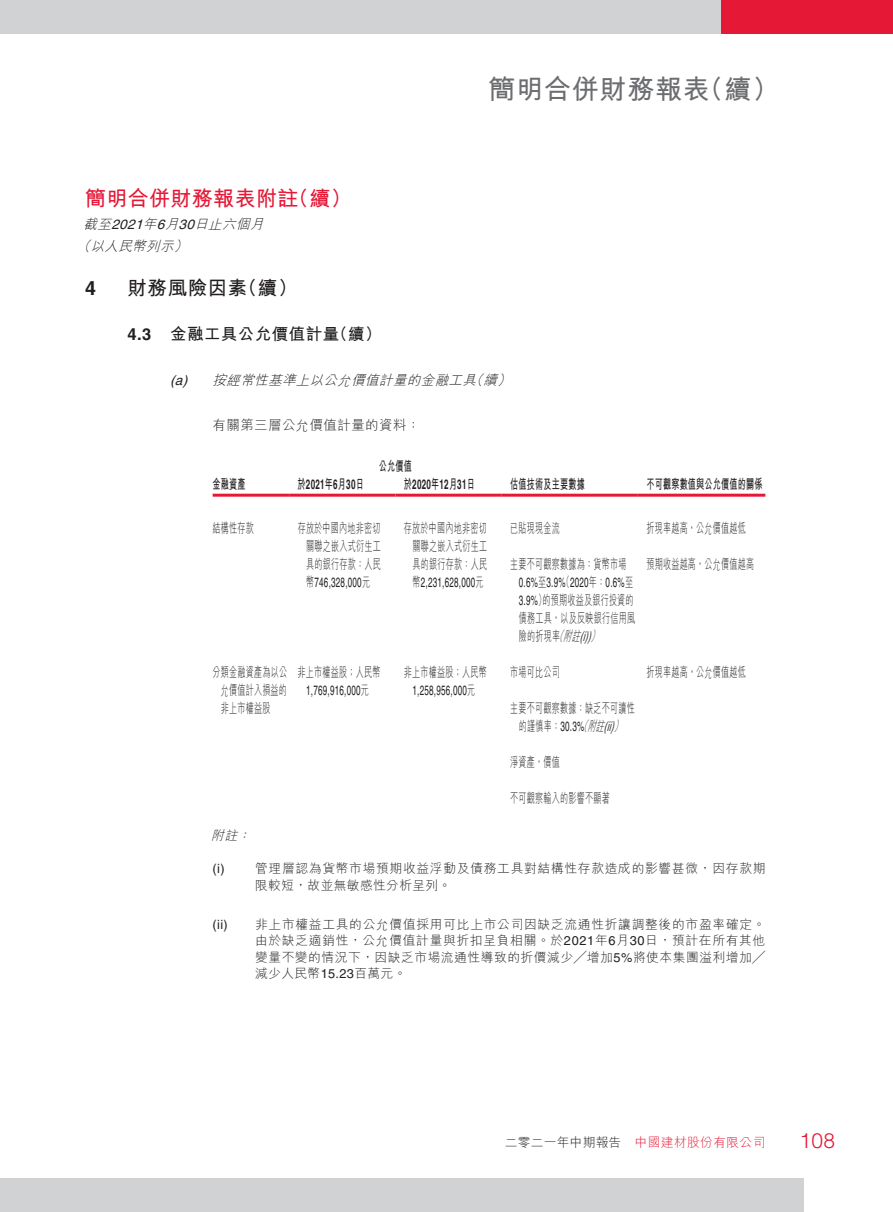
<style>
.page{position:relative;width:893px;height:1212px;background:#fff}
.page>*{position:absolute;margin:0;border:0;box-sizing:border-box;transform-origin:0 0}
.t1{font:700 27px "M Hei HK";letter-spacing:.03em;color:#6c6d70}
.t2{font:700 21px "M Hei HK";letter-spacing:.02em;color:#e51836}
.t3{font:300 21px "Helvetica LT Std";color:#e51836}
.t4{font:700 19.5px "M Hei HK";letter-spacing:.03em;color:#231f20}
.t5{font:700 19.5px "Helvetica LT Std";color:#231f20}
.t6{font:700 16.5px "M Hei HK";letter-spacing:.03em;color:#231f20}
.t7{font:700 16.5px "Helvetica LT Std";color:#231f20}
.t8{font:300 13.5px/18px "M Hei HK";letter-spacing:.03em;color:#231f20;scale:.6 1}
.t9{font:13.5px "Helvetica LT Std";letter-spacing:.03em;color:#231f20;scale:.6 1}
.t10{font:italic 300 13.5px "M Hei HK";color:#231f20}
.t11{font:700 13.5px "M Hei HK";letter-spacing:.03em;color:#231f20;scale:.6 1}
.t12{font:700 13.5px "Helvetica LT Std";letter-spacing:.03em;color:#231f20;scale:.6 1}
.t13{font:300 13.5px "M Hei HK";letter-spacing:.03em;color:#231f20}
.t14{font:italic 13.5px "Helvetica LT Std";color:#231f20;scale:.6 1}
.t15{font:italic 13.5px "Helvetica LT Std";color:#231f20}
.t16{font:italic 300 13.5px "M Hei HK";color:#231f20;scale:.6 1}
.t17{font:300 12.75px/16.5px "M Hei HK";letter-spacing:.055em;color:#231f20;text-align:justify}
.t18{font:300 12.75px "M Hei HK";letter-spacing:.03em;color:#231f20}
.t19{font:300 12.75px "M Hei HK";letter-spacing:.03em;color:#e51836}
.t20{font:300 12.75px "M Hei HK";letter-spacing:.02em;color:#231f20}
.t21{font:12.75px "Helvetica LT Std";color:#231f20}
.t22{font:italic 300 12.75px "M Hei HK";color:#231f20}
.s1{font-family:"Helvetica LT Std";font-weight:400}
.s2{font-family:"M Hei HK"}
.s3{font-family:"M Hei HK";font-weight:300}
.s4{font-style:italic}
</style>
<div class="page">
<div style="left:0;top:0;width:722px;height:34px;background:#d1d2d4"></div>
<div style="left:0;top:1178px;width:804px;height:34px;background:#d1d2d4"></div>
<div style="left:721px;top:0;width:172px;height:34px;background:#e51836"></div>
<hr style="left:213px;top:494px;width:76px;height:3px;background:#e51836">
<hr style="left:289px;top:494px;width:106px;height:3px;background:#e51836">
<hr style="left:395px;top:494px;width:107px;height:3px;background:#e51836">
<hr style="left:502px;top:494px;width:136px;height:3px;background:#e51836">
<hr style="left:638px;top:494px;width:127px;height:3px;background:#e51836">
<h2 class="t2" style="left:85px;top:183px;width:215px">簡明合併財務報表附註</h2>
<p class="t10" style="left:194px;top:217px;width:74px">日止六個月</p>
<h2 class="t2" style="left:288px;top:183px;width:65px">（續(</h2>
<p class="t10" style="left:143px;top:217px;width:19px">年</p>
<p class="t10" style="left:84px;top:217px;width:32px">截至</p>
<p class="t10" style="left:157px;top:217px;width:26px">月<span class="s1">6</span></p>
<p class="t15" style="left:111px;top:216px;width:37px">2021</p>
<p class="t15" style="left:179px;top:216px;width:21px">30</p>
<p class="t10" style="left:77px;top:240px;width:19px">（</p>
<p class="t10" style="left:174px;top:240px;width:19px">(</p>
<p class="t10" style="left:91px;top:240px;width:88px">以人民幣列示</p>
<h3 class="t5" style="left:85px;top:276px;width:12px">4</h3>
<h3 class="t4" style="left:128px;top:273px;width:121px">財務風險因素</h3>
<h3 class="t4" style="left:238px;top:273px;width:61px">（續(</h3>
<p class="t7" style="left:128px;top:325px;width:25px">4.3</p>
<p class="t6" style="left:170px;top:322px;width:171px">金融工具公允價值計量</p>
<p class="t6" style="left:331px;top:322px;width:52px">（續(</p>
<h1 class="t1" style="left:488px;top:69px;width:223px">簡明合併財務報表</h1>
<h1 class="t1" style="left:697px;top:69px;width:84px">（續(</h1>
<p class="t15" style="left:170px;top:373px;width:18px">a(</p>
<p class="t15" style="left:183px;top:373px;width:10px">)</p>
<p class="t10" style="left:213px;top:374px;width:289px">按經常性基準上以公允價值計量的金融工具續</p>
<p class="t10" style="left:469px;top:374px;width:19px">（</p>
<p class="t10" style="left:497px;top:374px;width:19px">(</p>
<p class="t13" style="left:213px;top:419px;width:209px">有關第三層公允價值計量的資料：</p>
<p class="t11" style="left:213px;top:474px;width:57px">金融資產</p>
<p class="t8" style="left:213px;top:519px;width:71px">結構性存款</p>
<p class="t11" style="left:379px;top:456px;width:57px">公允價值</p>
<p class="t12" style="left:298px;top:476px;width:112px"><span class="s2">於</span>2021<span class="s2">年 月</span>6 30<span class="s2">日</span></p>
<p class="t8" style="left:298px;top:519px;width:140px">存放於中國內地非密切</p>
<p class="t8" style="left:306px;top:537px;width:126px">關聯之嵌入式衍生工具的銀行存款：人民</p>
<p class="t9" style="left:306px;top:574px;width:108px"><span class="s3">幣</span>746,328,000<span class="s3">元</span></p>
<p class="t12" style="left:404px;top:476px;width:120px"><span class="s2">於</span>2020<span class="s2">年</span>12<span class="s2">月</span>31<span class="s2">日</span></p>
<p class="t8" style="left:412px;top:519px;width:126px;text-align:justify;text-indent:-9px">存放於中國內地非密切關聯之嵌入式衍生工具的銀行存款：人民</p>
<p class="t9" style="left:412px;top:574px;width:120px"><span class="s3">幣</span>2,231,628,000<span class="s3">元</span></p>
<p class="t8" style="left:221px;top:663px;width:113px;text-align:justify;text-indent:-8px">分類金融資產為以公允價值計入損益的非上市權益股</p>
<p class="t8" style="left:298px;top:663px;width:140px">非上市權益股；人民幣</p>
<p class="t9" style="left:306px;top:682px;width:106px">1,769,916,000<span class="s3">元</span></p>
<p class="t8" style="left:404px;top:663px;width:140px">非上市權益股；人民幣</p>
<p class="t9" style="left:412px;top:682px;width:106px">1,258,956,000<span class="s3">元</span></p>
<p class="t22" style="left:211px;top:829px;width:31px">附註</p>
<p class="t22" style="left:238px;top:829px;width:18px">：</p>
<p class="t11" style="left:510px;top:474px;width:126px">估值技術及主要數據</p>
<p class="t11" style="left:646px;top:474px;width:195px">不可觀察數值與公允價值的關係</p>
<p class="t8" style="left:510px;top:519px;width:84px">已貼現現金流</p>
<p class="t8" style="left:510px;top:555px;width:195px">主要不可觀察數據為：貨幣市場</p>
<p class="t9" style="left:562px;top:574px;width:120px"><span class="s3">（</span>2020<span class="s3">年：</span>0.6%<span class="s3">至</span></p>
<p class="t9" style="left:519px;top:574px;width:80px">0.6%<span class="s3">至</span>3.9%</p>
<p class="t8" style="left:519px;top:591px;width:193px"><span class="s1">3.9%</span> 的預期收益及銀行投資的</p>
<p class="t8" style="left:519px;top:591px;width:195px;text-indent:19px">）<br>債務工具，以及反映銀行信用風</p>
<p class="t14" style="left:580px;top:628px;width:39px"><span class="s3">(</span>((i(</p>
<p class="t16" style="left:555px;top:629px;width:21px">（</p>
<p class="t8" style="left:519px;top:627px;width:109px">險的折現率<span class="s4">附註</span></p>
<p class="t8" style="left:510px;top:663px;width:84px">市場可比公司</p>
<p class="t8" style="left:510px;top:699px;width:209px">主要不可觀察數據：缺乏不可讀性</p>
<p class="t14" style="left:604px;top:718px;width:37px"><span class="s3">(</span>(i i(</p>
<p class="t8" style="left:519px;top:717px;width:149px">的謹慎率：<span class="s1">30.3%</span> <span class="s4">附註</span></p>
<p class="t16" style="left:579px;top:719px;width:21px">（</p>
<p class="t8" style="left:510px;top:753px;width:84px">淨資產，價值</p>
<p class="t8" style="left:510px;top:789px;width:168px">不可觀察輸入的影響不顯著</p>
<p class="t8" style="left:646px;top:519px;width:168px">折現率越高，公允價值越低</p>
<p class="t8" style="left:646px;top:555px;width:182px">預期收益越高，公允價值越高</p>
<p class="t8" style="left:646px;top:663px;width:168px">折現率越高，公允價值越低</p>
<p class="t21" style="left:213px;top:861px;width:14px">i( )</p>
<p class="t21" style="left:213px;top:917px;width:17px">(ii)</p>
<p class="t17" style="left:255px;top:860px;width:512px">管理層認為貨幣市場預期收益浮動及債務工具對結構性存款造成的影響甚微，因存款期</p>
<p class="t18" style="left:255px;top:879px;width:198px">限較短，故並無敏感性分析呈列。</p>
<p class="t17" style="left:255px;top:916px;width:512px">非上市權益工具的公允價值採用可比上市公司因缺乏流通性折讓調整後的市盈率確定。</p>
<p class="t17" style="left:255px;top:932px;width:512px">由於缺乏適銷性，公允價值計量與折扣呈負相關。於<span class="s1">2021</span>年<span class="s1">6</span>月<span class="s1">30</span>日，預計在所有其他變量不變的情況下，因缺乏市場流通性導致的折價減少╱增加<span class="s1">5%</span>將使本集團溢利增加╱減少人民幣<span class="s1">15.23</span>百萬元。</p>
<p class="t20" style="left:505px;top:1135px;width:118px">二零二一年中期報告</p>
<p class="t19" style="left:635px;top:1135px;width:132px">中國建材股份有限公司</p>
<h2 class="t3" style="left:799px;top:1127px;width:37px">108</h2>
</div>
